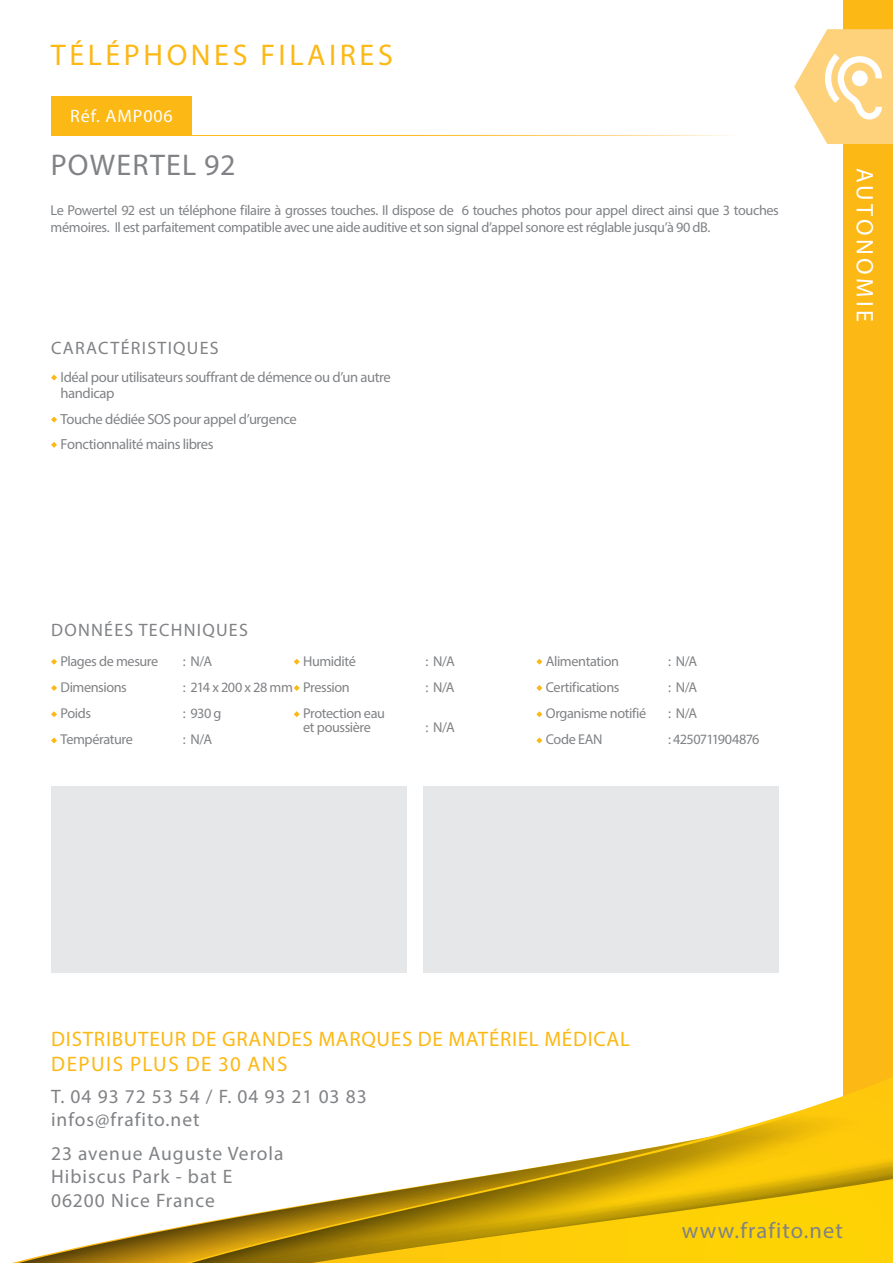
<style>
.page{position:relative;width:893px;height:1263px;background:#fff}
.page>*{position:absolute;margin:0;border:0;box-sizing:border-box;transform-origin:0 0}
.t1{font:30px "Myriad Pro";letter-spacing:.12em;color:#fcb814}
.t2{font:30px "Myriad Pro";letter-spacing:.04em;color:#808285}
.t3{font:24px "Myriad Pro";letter-spacing:.14em;color:#fff}
.t4{font:22.5px "Myriad Pro";letter-spacing:.05em;color:#808285}
.t5{font:21px/25.2px "Myriad Pro";letter-spacing:.035em;color:#fcb814}
.t6{font:19.5px/23.4px "Myriad Pro";letter-spacing:.05em;color:#808285}
.t7{font:18px "Myriad Pro";letter-spacing:.07em;color:#808285}
.t8{font:18px "Myriad Pro";letter-spacing:.05em;color:#fff}
.t9{font:14.7px/16.8px "Myriad Pro";letter-spacing:-.03em;color:#808285}
.t10{font:14.25px/13.5px "Myriad Pro";letter-spacing:-.03em;color:#808285}
.t11{font:14.25px "Myriad Pro";letter-spacing:-.05em;color:#808285}
</style>
<div class="page">
<div style="left:843px;top:0;width:50px;height:1263px;background:#fcb814"></div>
<svg style="left:794px;top:29px;width:99px;height:115px"></svg>
<div style="left:51px;top:97px;width:141px;height:39px;background:#fcb814"></div>
<hr style="left:51px;top:135px;width:690px;height:1px;background:#fff">
<svg style="left:51px;top:375px;width:6px;height:6px"></svg>
<svg style="left:51px;top:417px;width:6px;height:6px"></svg>
<svg style="left:51px;top:442px;width:6px;height:6px"></svg>
<svg style="left:51px;top:659px;width:6px;height:6px"></svg>
<svg style="left:51px;top:685px;width:6px;height:6px"></svg>
<svg style="left:51px;top:711px;width:6px;height:6px"></svg>
<svg style="left:51px;top:737px;width:6px;height:6px"></svg>
<svg style="left:294px;top:659px;width:6px;height:6px"></svg>
<svg style="left:294px;top:685px;width:6px;height:6px"></svg>
<svg style="left:294px;top:711px;width:6px;height:6px"></svg>
<svg style="left:536px;top:659px;width:6px;height:6px"></svg>
<svg style="left:536px;top:685px;width:6px;height:6px"></svg>
<svg style="left:536px;top:711px;width:6px;height:6px"></svg>
<svg style="left:536px;top:737px;width:6px;height:6px"></svg>
<div style="left:51px;top:787px;width:356px;height:186px;background:#e6e7e9"></div>
<div style="left:423px;top:787px;width:356px;height:186px;background:#e6e7e9"></div>
<svg style="left:12px;top:1077px;width:881px;height:186px"></svg>
<svg style="left:312px;top:1179px;width:581px;height:84px;background:#ddb50f"></svg>
<h1 class="t1" style="left:51px;top:36px;width:343px">TÉLÉPHONES FILAIRES</h1>
<p class="t8" style="left:70px;top:105px;width:104px">Réf. AMP006</p>
<h1 class="t2" style="left:51px;top:147px;width:186px">POWERTEL 92</h1>
<p class="t10" style="left:51px;top:202px;width:730px;line-height:16.8px">Le Powertel 92 est un téléphone filaire à grosses touches. Il dispose de 6 touches photos pour appel direct ainsi que 3 touches mémoires. Il est parfaitement compatible avec une aide auditive et son signal d’appel sonore est réglable jusqu’à 90 dB.</p>
<p class="t7" style="left:51px;top:337px;width:169px">CARACTÉRISTIQUES</p>
<p class="t9" style="left:61px;top:368px;width:332px">Idéal pour utilisateurs souffrant de démence ou d’un autre handicap</p>
<p class="t9" style="left:61px;top:406px;width:238px;line-height:25.2px">Touche dédiée SOS pour appel d’urgence<br>Fonctionnalité mains libres</p>
<p class="t7" style="left:51px;top:619px;width:198px">DONNÉES TECHNIQUES</p>
<p class="t10" style="left:61px;top:654px;width:99px">Plages de mesure</p>
<p class="t10" style="left:183px;top:654px;width:31px">: N/A</p>
<p class="t10" style="left:61px;top:680px;width:68px">Dimensions</p>
<p class="t10" style="left:183px;top:680px;width:112px">: 214 x 200 x 28 mm</p>
<p class="t10" style="left:61px;top:706px;width:32px">Poids</p>
<p class="t10" style="left:183px;top:706px;width:40px">: 930 g</p>
<p class="t10" style="left:61px;top:733px;width:74px">Température</p>
<p class="t10" style="left:183px;top:733px;width:31px">: N/A</p>
<p class="t10" style="left:303px;top:654px;width:54px">Humidité</p>
<p class="t10" style="left:425px;top:654px;width:31px">: N/A</p>
<p class="t10" style="left:303px;top:680px;width:48px">Pression</p>
<p class="t10" style="left:425px;top:680px;width:31px">: N/A</p>
<p class="t10" style="left:303px;top:706px;width:83px">Protection eau et poussière</p>
<p class="t10" style="left:425px;top:720px;width:31px">: N/A</p>
<p class="t10" style="left:546px;top:654px;width:75px">Alimentation</p>
<p class="t10" style="left:668px;top:654px;width:31px">: N/A</p>
<p class="t10" style="left:546px;top:680px;width:75px">Certifications</p>
<p class="t10" style="left:668px;top:680px;width:31px">: N/A</p>
<p class="t10" style="left:546px;top:706px;width:102px">Organisme notifié</p>
<p class="t10" style="left:668px;top:706px;width:31px">: N/A</p>
<p class="t10" style="left:546px;top:733px;width:58px">Code EAN</p>
<p class="t11" style="left:668px;top:731px;width:93px">: 4250711904876</p>
<h2 class="t3" style="left:880px;top:168px;width:155px;rotate:90deg">AUTONOMIE</h2>
<h3 class="t5" style="left:51px;top:1026px;width:580px">DISTRIBUTEUR DE GRANDES MARQUES DE MATÉRIEL MÉDICAL<br>DEPUIS PLUS DE 30 ANS</h3>
<h3 class="t6" style="left:51px;top:1084px;width:317px">T. 04 93 72 53 54 / F. 04 93 21 03 83 infos@frafito.net</h3>
<h3 class="t6" style="left:51px;top:1141px;width:234px">23 avenue Auguste Verola<br>Hibiscus Park - bat E<br>06200 Nice France</h3>
<h3 class="t4" style="left:682px;top:1216px;width:163px">www.frafito.net</h3>
</div>
